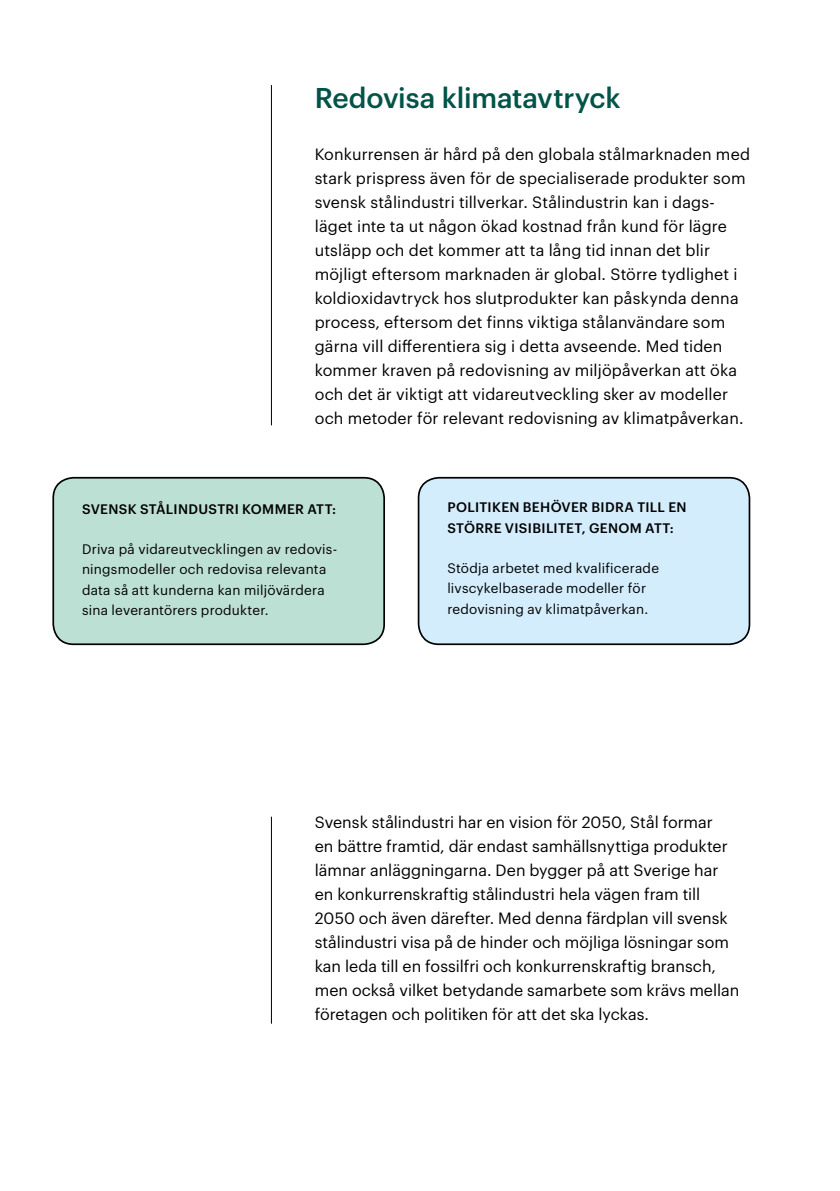
<style>
.page{position:relative;width:840px;height:1191px;background:#fff}
.page>*{position:absolute;margin:0;border:0;box-sizing:border-box;transform-origin:0 0}
.t1{font:500 28px "Graphik LG";letter-spacing:-.005em;color:#005447}
.t2{font:16px/24px "Graphik LG";letter-spacing:.005em;color:#000}
.t3{font:13.6px/20.2px "Graphik LG";letter-spacing:.015em;color:#000}
.t4{font:500 13.6px/20.2px "Graphik LG";letter-spacing:.025em;color:#000}
</style>
<div class="page">
<hr style="left:271px;top:85px;width:1px;height:340px;background:#000">
<hr style="left:271px;top:816px;width:1px;height:207px;background:#000">
<div style="left:418px;top:478px;width:331px;height:166px;background:#d4edfc;border-radius:20px"></div>
<div style="left:417px;top:477px;width:332px;height:168px;border:2px solid #000;border-radius:20px"></div>
<div style="left:53px;top:478px;width:331px;height:166px;background:#bde0d5;border-radius:20px"></div>
<div style="left:52px;top:477px;width:333px;height:168px;border:2px solid #000;border-radius:20px"></div>
<h1 class="t1" style="left:314px;top:76px;width:307px">REDOVISA KLIMATAVTRYCK</h1>
<p class="t2" style="left:314px;top:141px;width:436px">Konkurrensen är hård på den globala stålmarknaden med stark prispress även för de specialiserade produkter som svensk stålindustri tillverkar. Stålindustrin kan i dags&shy;läget inte ta ut någon ökad kostnad från kund för lägre utsläpp och det kommer att ta lång tid innan det blir möjligt eftersom marknaden är global. Större tydlighet i koldioxidavtryck hos slutprodukter kan påskynda denna process, eftersom det finns viktiga stålanvändare som gärna vill differentiera sig i detta avseende. Med tiden kommer kraven på redovisning av miljöpåverkan att öka och det är viktigt att vidareutveckling sker av modeller och metoder för relevant redovisning av klimatpåverkan.</p>
<p class="t4" style="left:82px;top:497px;width:255px">SVENSK STÅLINDUSTRI KOMMER ATT:</p>
<p class="t3" style="left:82px;top:538px;width:257px">Driva på vidareutvecklingen av redovis&shy;ningsmodeller och redovisa relevanta data så att kunderna kan miljövärdera sina leverantörers produkter.</p>
<p class="t4" style="left:447px;top:496px;width:240px">POLITIKEN BEHÖVER BIDRA TILL EN<br>STÖRRE VISIBILITET, GENOM ATT:</p>
<p class="t3" style="left:447px;top:557px;width:213px">Stödja arbetet med kvalificerade livscykelbaserade modeller för redovisning av klimatpåverkan.</p>
<p class="t2" style="left:314px;top:809px;width:426px">Svensk stålindustri har en vision för 2050, Stål formar<br>en bättre framtid, där endast samhällsnyttiga produkter lämnar anläggningarna. Den bygger på att Sverige har en konkurrenskraftig stålindustri hela vägen fram till 2050 och även därefter. Med denna färdplan vill svensk stålindustri visa på de hinder och möjliga lösningar som kan leda till en fossilfri och konkurrenskraftig bransch, men också vilket betydande samarbete som krävs mellan företagen och politiken för att det ska lyckas.</p>
</div>
